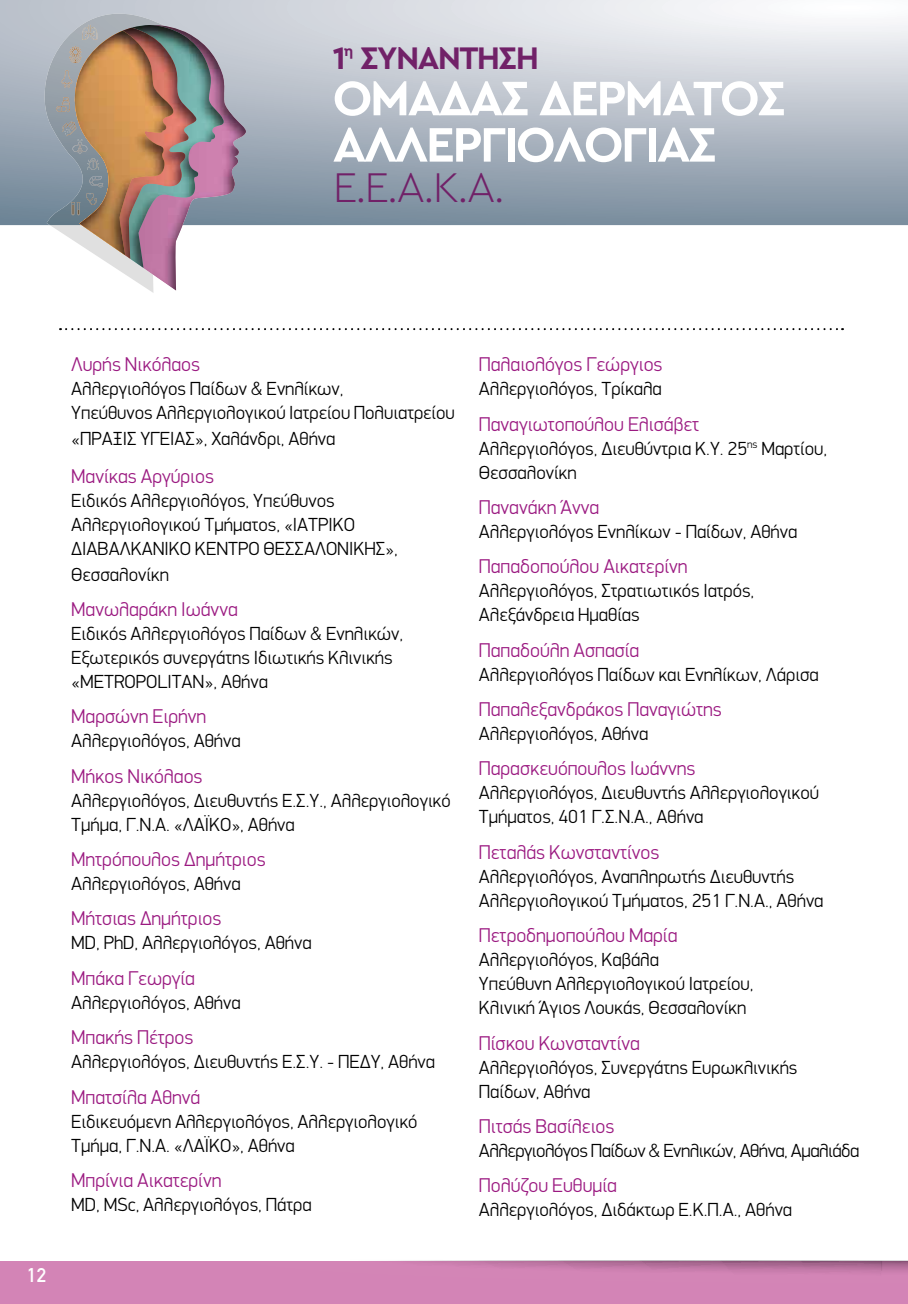
<style>
.page{position:relative;width:908px;height:1304px;background:#fff}
.page>*{position:absolute;margin:0;border:0;box-sizing:border-box;transform-origin:0 0}
.t1{font:700 50.8px/46.4px "Cera GR";letter-spacing:-.05em;color:#fff}
.t2{font:300 43.4px "Cera GR";color:#712168}
.t3{font:700 32.6px "Cera GR";letter-spacing:-.05em;color:#712168}
.t4{font:300 20px "PF Din Display";color:#9b1a81}
.t5{font:500 20px "PF Din Text";color:#fff}
.t6{font:300 19px/24px "PF Din Display";color:#000}
.t7{font:300 19px "PF Din Display";letter-spacing:-.025em;color:#000}
.s1{font-family:"PF Din Text"}
</style>
<div class="page">
<div style="left:0;top:1261px;width:907px;height:43px;background:#d384b6"></div>
<svg style="left:0;top:0;width:907px;height:225px;background:#b5bec8"></svg>
<svg style="left:38px;top:14px;width:209px;height:279px"></svg>
<img style="left:138px;top:25px;width:95px;height:266px">
<img style="left:129px;top:25px;width:94px;height:243px">
<img style="left:119px;top:28px;width:77px;height:231px">
<img style="left:75px;top:36px;width:89px;height:219px">
<img style="left:82px;top:25px;width:15px;height:15px">
<img style="left:65px;top:129px;width:28px;height:35px">
<svg style="left:60px;top:328px;width:782px;height:2px"></svg>
<h3 class="t3" style="left:332px;top:39px;width:208px">1<sup>η</sup> ΣΥΝΑΝΤΗΣΗ</h3>
<h1 class="t1" style="left:332px;top:75px;width:454px">ΟΜΑΔΑΣ ΔΕΡΜΑΤΟΣ<br>AΛΛΕΡΓΙΟΛΟΓΙΑΣ</h1>
<h2 class="t2" style="left:332px;top:163px;width:174px">Ε.Ε.Α.Κ.Α.</h2>
<p class="t5" style="left:27px;top:1264px;width:20px">12</p>
<p class="t4" style="left:71px;top:353px;width:130px">Λυρής Νικόλαος</p>
<p class="t6" style="left:71px;top:377px;width:385px">Αλλεργιολόγος Παίδων <span class="s1">&amp;</span> Ενηλίκων,<br>Υπεύθυνος Αλλεργιολογικού Ιατρείου Πολυιατρείου</p>
<p class="t6" style="left:71px;top:427px;width:266px">«ΠΡΑΞΙΣ ΥΓΕΙΑΣ», Χαλάνδρι, Αθήνα</p>
<p class="t4" style="left:71px;top:464px;width:144px">Μανίκας Αργύριος</p>
<p class="t6" style="left:71px;top:488px;width:328px">Ειδικός Αλλεργιολόγος, Υπεύθυνος<br>Αλλεργιολογικού Τμήματος, «ΙΑΤΡΙΚΟ<br>ΔΙΑΒΑΛΚΑΝΙΚΟ ΚΕΝΤΡΟ ΘΕΣΣΑΛΟΝΙΚΗΣ»,</p>
<p class="t6" style="left:71px;top:562px;width:99px">Θεσσαλονίκη</p>
<p class="t4" style="left:71px;top:597px;width:168px">Μανωλαράκη Ιωάννα</p>
<p class="t6" style="left:71px;top:622px;width:333px">Ειδικός Αλλεργιολόγος Παίδων <span class="s1">&amp;</span> Ενηλικών,<br>Εξωτερικός συνεργάτης Ιδιωτικής Κλινικής «METROPOLITAN», Αθήνα</p>
<p class="t4" style="left:71px;top:705px;width:136px">Μαρσώνη Ειρήνη</p>
<p class="t6" style="left:71px;top:729px;width:171px">Αλλεργιολόγος, Αθήνα</p>
<p class="t4" style="left:71px;top:764px;width:133px">Μήκος Νικόλαος</p>
<p class="t6" style="left:71px;top:788px;width:381px">Αλλεργιολόγος, Διευθυντής Ε.Σ.Υ., Αλλεργιολογικό<br>Τμήμα, Γ.Ν.Α. «ΛΑΪΚΟ», Αθήνα</p>
<p class="t4" style="left:71px;top:847px;width:196px">Μητρόπουλος Δημήτριος</p>
<p class="t6" style="left:71px;top:872px;width:171px">Αλλεργιολόγος, Αθήνα</p>
<p class="t4" style="left:71px;top:907px;width:152px">Μήτσιας Δημήτριος</p>
<p class="t6" style="left:71px;top:931px;width:242px">MD, PhD, Αλλεργιολόγος, Αθήνα</p>
<p class="t4" style="left:71px;top:966px;width:125px">Μπάκα Γεωργία</p>
<p class="t6" style="left:71px;top:990px;width:171px">Αλλεργιολόγος, Αθήνα</p>
<p class="t4" style="left:71px;top:1025px;width:124px">Μπακής Πέτρος</p>
<p class="t6" style="left:71px;top:1050px;width:365px">Αλλεργιολόγος, Διευθυντής Ε.Σ.Υ. - ΠΕΔΥ, Αθήνα</p>
<p class="t4" style="left:71px;top:1085px;width:130px">Μπατσίλα Αθηνά</p>
<p class="t6" style="left:71px;top:1109px;width:347px">Ειδικευόμενη Αλλεργιολόγος, Αλλεργιολογικό<br>Τμήμα, Γ.Ν.Α. «ΛΑΪΚΟ», Αθήνα</p>
<p class="t4" style="left:71px;top:1168px;width:152px">Μπρίνια Αικατερίνη</p>
<p class="t6" style="left:71px;top:1192px;width:242px">MD, MSc, Αλλεργιολόγος, Πάτρα</p>
<p class="t4" style="left:478px;top:353px;width:185px">Παλαιολόγος Γεώργιος</p>
<p class="t6" style="left:478px;top:377px;width:184px">Αλλεργιολόγος, Τρίκαλα</p>
<p class="t4" style="left:478px;top:412px;width:222px">Παναγιωτοπούλου Ελισάβετ</p>
<p class="t6" style="left:478px;top:436px;width:350px">Αλλεργιολόγος, Διευθύντρια Κ.Υ. 25<sup>ης</sup> Μαρτίου,<br>Θεσσαλονίκη</p>
<p class="t4" style="left:478px;top:495px;width:122px">Πανανάκη Άννα</p>
<p class="t6" style="left:478px;top:520px;width:320px">Αλλεργιολόγος Ενηλίκων - Παίδων, Αθήνα</p>
<p class="t4" style="left:478px;top:555px;width:210px">Παπαδοπούλου Αικατερίνη</p>
<p class="t6" style="left:478px;top:579px;width:277px">Αλλεργιολόγος, Στρατιωτικός Ιατρός,<br>Αλεξάνδρεια Ημαθίας</p>
<p class="t4" style="left:478px;top:638px;width:162px">Παπαδούλη Ασπασία</p>
<p class="t6" style="left:478px;top:662px;width:341px">Αλλεργιολόγος Παίδων και Ενηλίκων, Λάρισα</p>
<p class="t4" style="left:478px;top:697px;width:244px">Παπαλεξανδράκος Παναγιώτης</p>
<p class="t6" style="left:478px;top:722px;width:171px">Αλλεργιολόγος, Αθήνα</p>
<p class="t4" style="left:478px;top:757px;width:218px">Παρασκευόπουλος Ιωάννης</p>
<p class="t6" style="left:478px;top:781px;width:341px">Αλλεργιολόγος, Διευθυντής Αλλεργιολογικού<br>Τμήματος, 401 Γ.Σ.Ν.Α., Αθήνα</p>
<p class="t4" style="left:478px;top:840px;width:182px">Πεταλάς Κωνσταντίνος</p>
<p class="t6" style="left:478px;top:864px;width:346px">Αλλεργιολόγος, Αναπληρωτής Διευθυντής<br>Αλλεργιολογικού Τμήματος, 251 Γ.Ν.Α., Αθήνα</p>
<p class="t4" style="left:478px;top:923px;width:200px">Πετροδημοπούλου Μαρία</p>
<p class="t6" style="left:478px;top:948px;width:276px">Αλλεργιολόγος, Καβάλα<br>Υπεύθυνη Αλλεργιολογικού Ιατρείου,<br>Κλινική Άγιος Λουκάς, Θεσσαλονίκη</p>
<p class="t4" style="left:478px;top:1031px;width:162px">Πίσκου Κωνσταντίνα</p>
<p class="t6" style="left:478px;top:1055px;width:320px">Αλλεργιολόγος, Συνεργάτης Ευρωκλινικής<br>Παίδων, Αθήνα</p>
<p class="t4" style="left:478px;top:1114px;width:137px">Πιτσάς Βασίλειος</p>
<p class="t7" style="left:478px;top:1139px;width:382px">Αλλεργιολόγος Παίδων <span class="s1">&amp;</span> Ενηλικών, Αθήνα, Aμαλιάδα</p>
<p class="t4" style="left:478px;top:1173px;width:139px">Πολύζου Ευθυμία</p>
<p class="t6" style="left:478px;top:1198px;width:314px">Αλλεργιολόγος, Διδάκτωρ Ε.Κ.Π.Α., Αθήνα</p>
</div>
